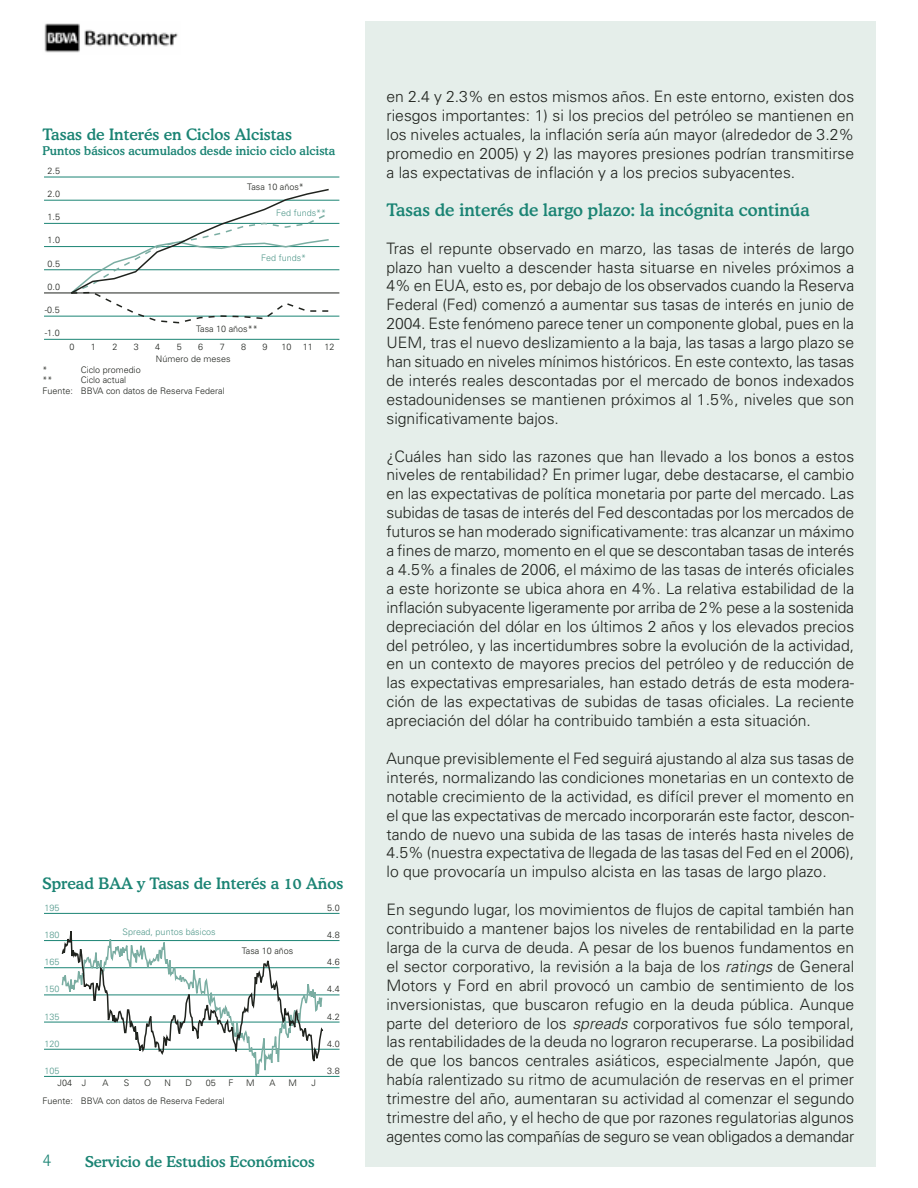
<style>
.page{position:relative;width:918px;height:1188px;background:#fff}
.page>*{position:absolute;margin:0;border:0;box-sizing:border-box;transform-origin:0 0}
.t1{font:300 18px "Rotis Sans Serif";color:#1b8474}
.t2{font:500 17.25px "Cooper BT";color:#1b8474}
.t3{font:300 15.75px/18.9px "Univers";color:#20231e;text-align:justify}
.t4{font:500 15.75px "Cooper BT";color:#1b8474}
.t5{font:500 15px "Cooper BT";color:#1b8474}
.t6{font:500 12px "Cooper BT";color:#1b8474}
.t7{font:300 9px/10.5px "Univers";color:#20231e}
.t8{font:300 9px "Univers";color:#51988b}
.s1{font-style:italic}
</style>
<div class="page">
<img style="left:44px;top:23px;width:134px;height:30px">
<div style="left:365px;top:21px;width:510px;height:1146px;background:#e5eeea"></div>
<hr style="left:44px;top:339px;width:295px;height:1px;background:#1b8474">
<hr style="left:44px;top:316px;width:295px;height:1px;background:#1b8474">
<hr style="left:44px;top:270px;width:295px;height:1px;background:#1b8474">
<hr style="left:44px;top:246px;width:295px;height:1px;background:#1b8474">
<hr style="left:44px;top:223px;width:295px;height:1px;background:#1b8474">
<hr style="left:44px;top:200px;width:295px;height:1px;background:#1b8474">
<hr style="left:44px;top:177px;width:295px;height:1px;background:#1b8474">
<hr style="left:44px;top:293px;width:295px;height:1px;background:#20231e">
<svg style="left:69px;top:188px;width:262px;height:136px"></svg>
<hr style="left:44px;top:1076px;width:296px;height:1px;background:#1b8474">
<hr style="left:44px;top:1049px;width:296px;height:1px;background:#1b8474">
<hr style="left:44px;top:1022px;width:296px;height:1px;background:#1b8474">
<hr style="left:44px;top:995px;width:296px;height:1px;background:#1b8474">
<hr style="left:44px;top:967px;width:296px;height:1px;background:#1b8474">
<hr style="left:44px;top:940px;width:296px;height:1px;background:#1b8474">
<hr style="left:44px;top:913px;width:296px;height:1px;background:#1b8474">
<svg style="left:61px;top:1068px;width:262px;height:9px"></svg>
<svg style="left:61px;top:912px;width:264px;height:156px"></svg>
<p class="t4" style="left:43px;top:129px;width:251px">Tasas de Interés en Ciclos Alcistas</p>
<p class="t6" style="left:43px;top:146px;width:294px">Puntos básicos acumulados desde inicio ciclo alcista</p>
<p class="t7" style="left:48px;top:166px;width:14px">2.5</p>
<p class="t7" style="left:48px;top:189px;width:14px">2.0</p>
<p class="t7" style="left:48px;top:213px;width:14px">1.5</p>
<p class="t7" style="left:48px;top:236px;width:14px">1.0</p>
<p class="t7" style="left:48px;top:259px;width:14px">0.5</p>
<p class="t7" style="left:48px;top:282px;width:14px">0.0</p>
<p class="t7" style="left:45px;top:305px;width:17px">-0.5</p>
<p class="t7" style="left:45px;top:329px;width:17px">-1.0</p>
<p class="t7" style="left:247px;top:182px;width:58px">Tasa 10 años*</p>
<p class="t8" style="left:276px;top:210px;width:52px">Fed funds**</p>
<p class="t8" style="left:261px;top:255px;width:47px">Fed funds*</p>
<p class="t7" style="left:196px;top:324px;width:63px">Tasa 10 años**</p>
<p class="t7" style="left:70px;top:343px;width:7px">0</p>
<p class="t7" style="left:91px;top:343px;width:7px">1</p>
<p class="t7" style="left:112px;top:343px;width:7px">2</p>
<p class="t7" style="left:134px;top:343px;width:7px">3</p>
<p class="t7" style="left:155px;top:343px;width:7px">4</p>
<p class="t7" style="left:177px;top:343px;width:7px">5</p>
<p class="t7" style="left:198px;top:343px;width:7px">6</p>
<p class="t7" style="left:220px;top:343px;width:7px">7</p>
<p class="t7" style="left:241px;top:343px;width:7px">8</p>
<p class="t7" style="left:263px;top:343px;width:7px">9</p>
<p class="t7" style="left:282px;top:343px;width:12px">10</p>
<p class="t7" style="left:303px;top:343px;width:12px">11</p>
<p class="t7" style="left:324px;top:343px;width:12px">12</p>
<p class="t7" style="left:156px;top:355px;width:76px">Número de meses</p>
<p class="t7" style="left:43px;top:365px;width:7px">*</p>
<p class="t7" style="left:81px;top:365px;width:62px">Ciclo promedio</p>
<p class="t7" style="left:43px;top:376px;width:12px">**</p>
<p class="t7" style="left:43px;top:376px;width:184px;text-indent:38px">Ciclo actual<br>Fuente: BBVA con datos de Reserva Federal</p>
<p class="t4" style="left:43px;top:877px;width:302px">Spread BAA y Tasas de Interés a 10 Años</p>
<p class="t8" style="left:45px;top:904px;width:17px">195</p>
<p class="t7" style="left:327px;top:903px;width:14px">5.0</p>
<p class="t8" style="left:45px;top:932px;width:17px">180</p>
<p class="t8" style="left:123px;top:929px;width:95px">Spread, puntos básicos</p>
<p class="t7" style="left:327px;top:930px;width:14px">4.8</p>
<p class="t7" style="left:242px;top:947px;width:53px">Tasa 10 años</p>
<p class="t8" style="left:45px;top:959px;width:17px">165</p>
<p class="t7" style="left:327px;top:958px;width:14px">4.6</p>
<p class="t8" style="left:45px;top:986px;width:17px">150</p>
<p class="t7" style="left:327px;top:985px;width:14px">4.4</p>
<p class="t8" style="left:45px;top:1013px;width:17px">135</p>
<p class="t7" style="left:327px;top:1012px;width:14px">4.2</p>
<p class="t8" style="left:45px;top:1040px;width:17px">120</p>
<p class="t7" style="left:327px;top:1039px;width:14px">4.0</p>
<p class="t8" style="left:45px;top:1067px;width:17px">105</p>
<p class="t7" style="left:327px;top:1066px;width:14px">3.8</p>
<p class="t7" style="left:58px;top:1078px;width:30px">J04 J</p>
<p class="t7" style="left:102px;top:1078px;width:8px">A</p>
<p class="t7" style="left:124px;top:1078px;width:7px">S</p>
<p class="t7" style="left:144px;top:1078px;width:9px">O</p>
<p class="t7" style="left:165px;top:1078px;width:8px">N</p>
<p class="t7" style="left:186px;top:1078px;width:8px">D</p>
<p class="t7" style="left:206px;top:1078px;width:12px">05</p>
<p class="t7" style="left:229px;top:1078px;width:7px">F</p>
<p class="t7" style="left:246px;top:1078px;width:10px">M</p>
<p class="t7" style="left:269px;top:1078px;width:8px">A</p>
<p class="t7" style="left:288px;top:1078px;width:10px">M</p>
<p class="t7" style="left:311px;top:1078px;width:6px">J</p>
<p class="t7" style="left:43px;top:1097px;width:184px">Fuente: BBVA con datos de Reserva Federal</p>
<p class="t1" style="left:43px;top:1154px;width:10px">4</p>
<p class="t5" style="left:85px;top:1156px;width:231px">Servicio de Estudios Económicos</p>
<p class="t3" style="left:387px;top:89px;width:469px">en 2.4 y 2.3% en estos mismos años. En este entorno, existen dos riesgos importantes: 1) si los precios del petróleo se mantienen en los niveles actuales, la inflación sería aún mayor (alrededor de 3.2% promedio en 2005) y 2) las mayores presiones podrían transmitirse a las expectativas de inflación y a los precios subyacentes.</p>
<p class="t2" style="left:387px;top:204px;width:425px">Tasas de interés de largo plazo: la incógnita continúa</p>
<p class="t3" style="left:387px;top:240px;width:469px">Tras el repunte observado en marzo, las tasas de interés de largo plazo han vuelto a descender hasta situarse en niveles próximos a 4% en EUA, esto es, por debajo de los observados cuando la Reserva Federal (Fed) comenzó a aumentar sus tasas de interés en junio de 2004. Este fenómeno parece tener un componente global, pues en la UEM, tras el nuevo deslizamiento a la baja, las tasas a largo plazo se han situado en niveles mínimos históricos. En este contexto, las tasas de interés reales descontadas por el mercado de bonos indexados estadounidenses se mantienen próximos al 1.5%, niveles que son significativamente bajos.</p>
<p class="t3" style="left:387px;top:448px;width:469px">¿Cuáles han sido las razones que han llevado a los bonos a estos niveles de rentabilidad? En primer lugar, debe destacarse, el cambio en las expectativas de política monetaria por parte del mercado. Las subidas de tasas de interés del Fed descontadas por los mercados de futuros se han moderado significativamente: tras alcanzar un máximo a fines de marzo, momento en el que se descontaban tasas de interés a 4.5% a finales de 2006, el máximo de las tasas de interés oficiales a este horizonte se ubica ahora en 4%. La relativa estabilidad de la inflación subyacente ligeramente por arriba de 2% pese a la sostenida depreciación del dólar en los últimos 2 años y los elevados precios del petróleo, y las incertidumbres sobre la evolución de la actividad, en un contexto de mayores precios del petróleo y de reducción de las expectativas empresariales, han estado detrás de esta modera&shy;ción de las expectativas de subidas de tasas oficiales. La reciente apreciación del dólar ha contribuido también a esta situación.</p>
<p class="t3" style="left:387px;top:750px;width:469px">Aunque previsiblemente el Fed seguirá ajustando al alza sus tasas de interés, normalizando las condiciones monetarias en un contexto de notable crecimiento de la actividad, es difícil prever el momento en el que las expectativas de mercado incorporarán este factor, descon&shy;tando de nuevo una subida de las tasas de interés hasta niveles de 4.5% (nuestra expectativa de llegada de las tasas del Fed en el 2006), lo que provocaría un impulso alcista en las tasas de largo plazo.</p>
<p class="t3" style="left:387px;top:902px;width:469px">En segundo lugar, los movimientos de flujos de capital también han contribuido a mantener bajos los niveles de rentabilidad en la parte larga de la curva de deuda. A pesar de los buenos fundamentos en el sector corporativo, la revisión a la baja de los <span class="s1">ratings</span> de General Motors y Ford en abril provocó un cambio de sentimiento de los inversionistas, que buscaron refugio en la deuda pública. Aunque parte del deterioro de los <span class="s1">spreads</span> corporativos fue sólo temporal, las rentabilidades de la deuda no lograron recuperarse. La posibilidad de que los bancos centrales asiáticos, especialmente Japón, que había ralentizado su ritmo de acumulación de reservas en el primer trimestre del año, aumentaran su actividad al comenzar el segundo trimestre del año, y el hecho de que por razones regulatorias algunos agentes como las compañías de seguro se vean obligados a demandar</p>
</div>
